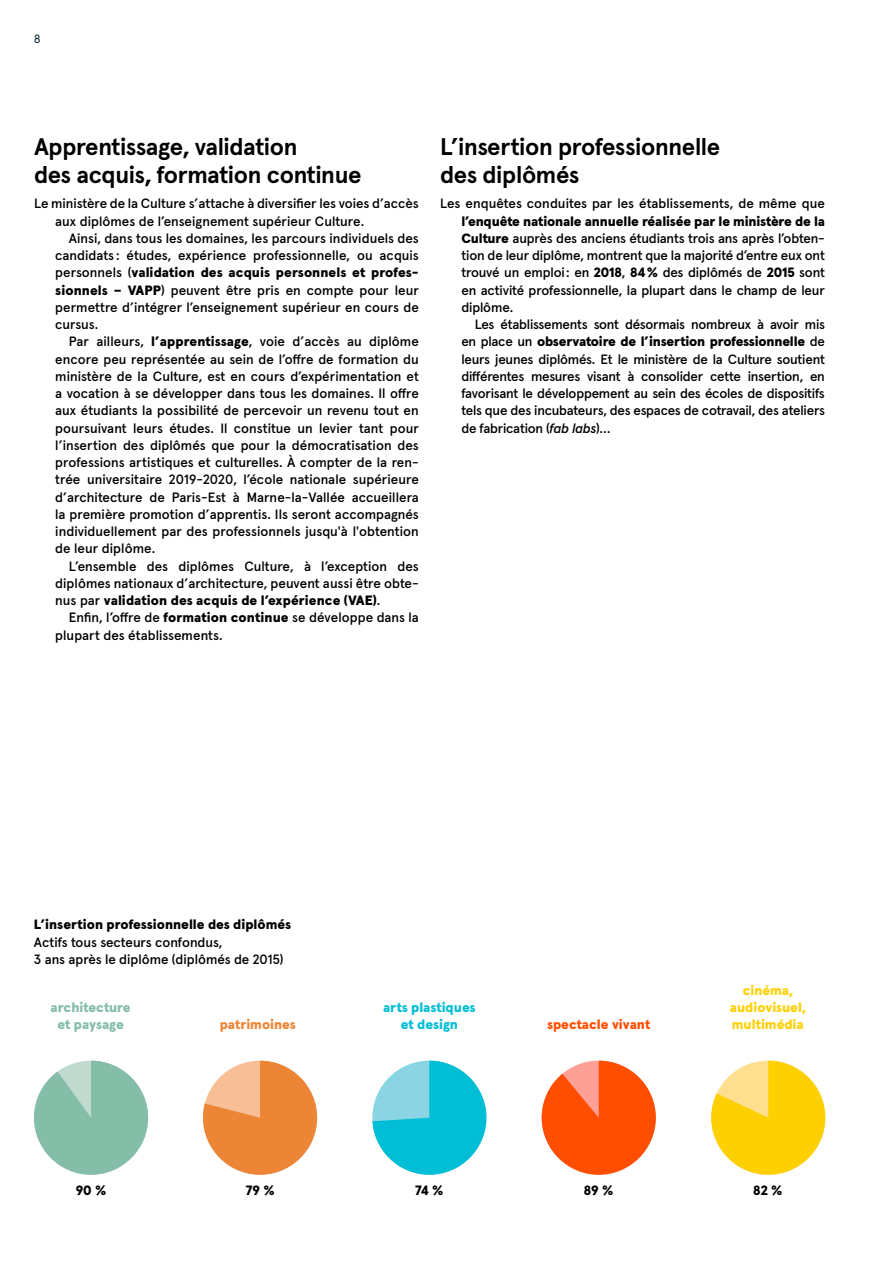
<style>
.page{position:relative;width:893px;height:1263px;background:#fff}
.page>*{position:absolute;margin:0;border:0;box-sizing:border-box;transform-origin:0 0}
.t1{font:700 24px/28.5px "Apercu Pro";letter-spacing:-.015em;color:#000}
.t2{font:500 13.5px/17.2px "Apercu Pro";color:#000;text-align:justify}
.t3{font:900 13.5px "Apercu Pro";color:#000}
.t4{font:900 13.5px/17.2px "Apercu Pro";color:#ffd000;text-align:center}
.t5{font:900 13.5px "Apercu Pro";color:#00bed6}
.t6{font:900 13.5px/17.2px "Apercu Pro";color:#84bda8;text-align:center}
.t7{font:900 13.5px "Apercu Pro";color:#ff4e00}
.t8{font:900 13.5px "Apercu Pro";color:#ec8535}
.t9{font:12px "Apercu Pro";color:#031c2d}
.s1{font-weight:900}
.s2{font-style:italic}
</style>
<div class="page">
<svg style="left:34px;top:1061px;width:114px;height:114px"></svg>
<svg style="left:203px;top:1061px;width:114px;height:114px"></svg>
<svg style="left:372px;top:1061px;width:114px;height:114px"></svg>
<svg style="left:542px;top:1061px;width:114px;height:114px"></svg>
<svg style="left:711px;top:1061px;width:114px;height:114px"></svg>
<p class="t9" style="left:34px;top:29px;width:8px">8</p>
<h1 class="t1" style="left:34px;top:131px;width:329px">Apprentissage, validation<br>des acquis, formation continue</h1>
<p class="t2" style="left:55px;top:194px;width:365px;text-indent:-21px">Le ministère de la Culture s’attache à diversifier les voies d’accès aux diplômes de l’enseignement supérieur Culture.</p>
<p class="t2" style="left:55px;top:228px;width:365px;text-indent:14px">Ainsi, dans tous les domaines, les parcours individuels des candidats : études, expérience professionnelle, ou acquis personnels (<span class="s1">validation des acquis personnels et profes&shy;sionnels – VAPP</span>) peuvent être pris en compte pour leur permettre d’intégrer l’enseignement supérieur en cours de cursus.</p>
<p class="t2" style="left:55px;top:332px;width:365px;text-indent:14px">Par ailleurs, <span class="s1">l’apprentissage</span>, voie d’accès au diplôme encore peu représentée au sein de l’offre de formation du ministère de la Culture, est en cours d’expérimentation et a vocation à se développer dans tous les domaines. Il offre aux étudiants la possibilité de percevoir un revenu tout en poursuivant leurs études. Il constitue un levier tant pour l’insertion des diplômés que pour la démocratisation des professions artistiques et culturelles. À compter de la ren&shy;trée universitaire 2019-2020, l’école nationale supérieure d’architecture de Paris-Est à Marne-la-Vallée accueillera la première promotion d’apprentis. Ils seront accompagnés individuellement par des professionnels jusqu'à l'obtention de leur diplôme.</p>
<p class="t2" style="left:55px;top:556px;width:365px;text-indent:14px">L’ensemble des diplômes Culture, à l’exception des diplômes nationaux d’architecture, peuvent aussi être obte&shy;nus par <span class="s1">validation des acquis de l’expérience (VAE)</span>.</p>
<p class="t2" style="left:55px;top:608px;width:365px;text-indent:14px">Enfin, l’offre de <span class="s1">formation continue</span> se développe dans la plupart des établissements.</p>
<h1 class="t1" style="left:440px;top:131px;width:282px">L’insertion professionnelle des diplômés</h1>
<p class="t2" style="left:440px;top:194px;width:386px">Les enquêtes conduites par les établissements, de même que</p>
<p class="t2" style="left:461px;top:211px;width:365px"><span class="s1">l’enquête nationale annuelle réalisée par le ministère de la Culture</span> auprès des anciens étudiants trois ans après l’obten&shy;tion de leur diplôme, montrent que la majorité d’entre eux ont trouvé un emploi: en <span class="s1">2018</span>, <span class="s1">84%</span> des diplômés de <span class="s1">2015</span> sont en activité professionnelle, la plupart dans le champ de leur diplôme.</p>
<p class="t2" style="left:461px;top:315px;width:365px;text-indent:13px">Les établissements sont désormais nombreux à avoir mis en place un <span class="s1">observatoire de l’insertion professionnelle</span> de leurs jeunes diplômés. Et le ministère de la Culture soutient différentes mesures visant à consolider cette insertion, en favorisant le développement au sein des écoles de dispositifs tels que des incubateurs, des espaces de cotravail, des ateliers de fabrication (<span class="s2">fab labs</span>)…</p>
<p class="t3" style="left:34px;top:914px;width:259px">L’insertion professionnelle des diplômés</p>
<p class="t2" style="left:34px;top:932px;width:251px">Actifs tous secteurs confondus,<br>3 ans après le diplôme (diplômés de 2015)</p>
<p class="t6" style="left:51px;top:998px;width:82px">architecture et paysage</p>
<p class="t5" style="left:383px;top:996px;width:94px">arts plastiques</p>
<p class="t8" style="left:220px;top:1013px;width:78px">patrimoines</p>
<p class="t5" style="left:401px;top:1014px;width:59px">et design</p>
<p class="t7" style="left:547px;top:1013px;width:105px">spectacle vivant</p>
<p class="t4" style="left:730px;top:980px;width:78px">cinéma, audiovisuel, multimédia</p>
<p class="t3" style="left:76px;top:1179px;width:32px">90 %</p>
<p class="t3" style="left:246px;top:1179px;width:31px">79 %</p>
<p class="t3" style="left:415px;top:1179px;width:30px">74 %</p>
<p class="t3" style="left:584px;top:1179px;width:31px">89 %</p>
<p class="t3" style="left:753px;top:1179px;width:31px">82 %</p>
</div>
